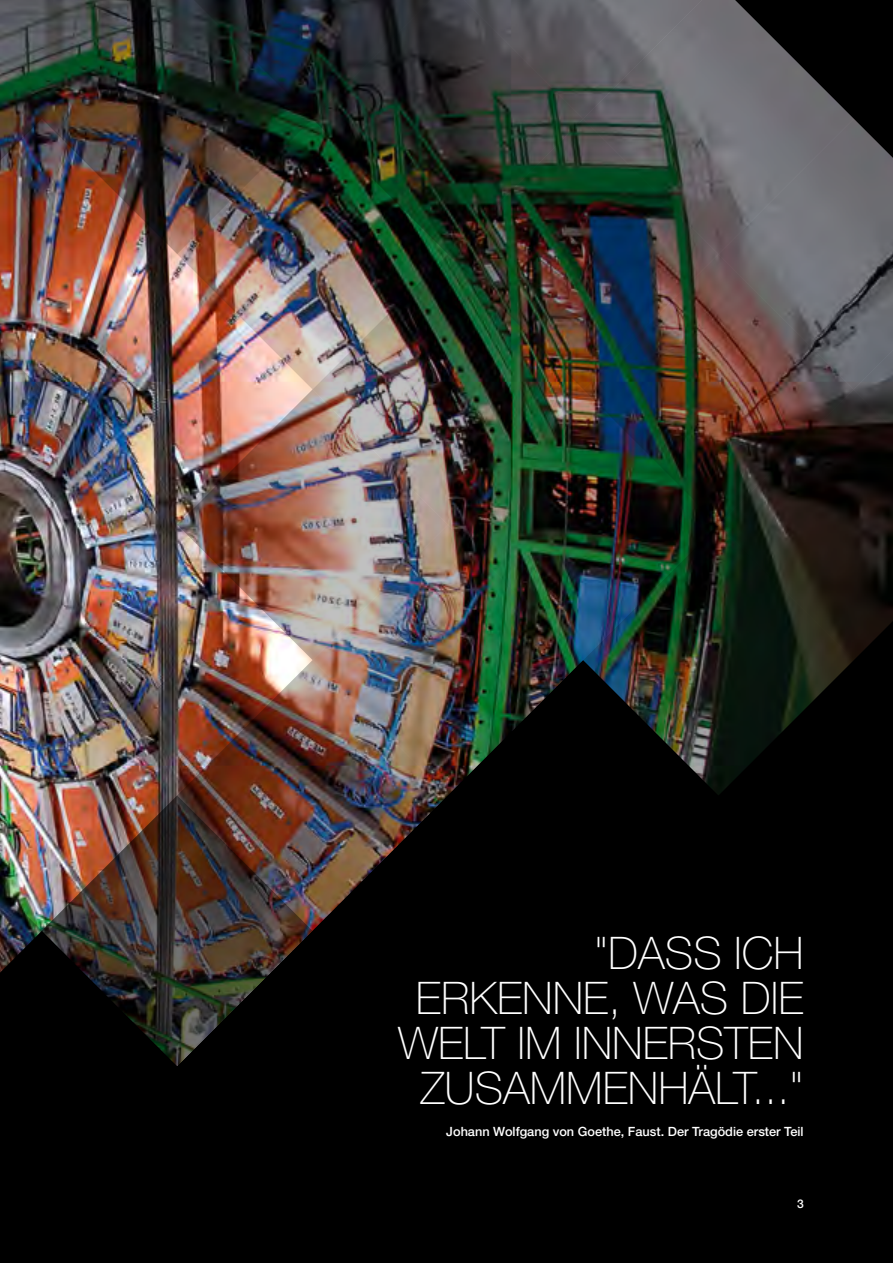
<style>
.page{position:relative;width:893px;height:1263px;background:#fff}
.page>*{position:absolute;margin:0;border:0;box-sizing:border-box;transform-origin:0 0}
.t1{font:100 45px "Helvetica Neue LT Std";color:#fff}
.t2{font:500 12.75px "Helvetica Neue LT Std";color:#fff}
.t3{font:500 12px "Helvetica Neue LT Std";color:#fff}
</style>
<div class="page">
<img style="left:0;top:0;width:893px;height:1263px">
<p class="t1" style="left:594px;top:927px;width:211px">"DASS ICH</p>
<p class="t1" style="left:416px;top:972px;width:389px">ERKENNE, WAS DIE</p>
<p class="t1" style="left:398px;top:1017px;width:407px">WELT IM INNERSTEN</p>
<p class="t1" style="left:420px;top:1062px;width:385px">ZUSAMMENHÄLT..."</p>
<p class="t2" style="left:446px;top:1124px;width:359px">Johann Wolfgang von Goethe, Faust. Der Tragödie erster Teil</p>
<p class="t3" style="left:797px;top:1196px;width:8px">3</p>
</div>
